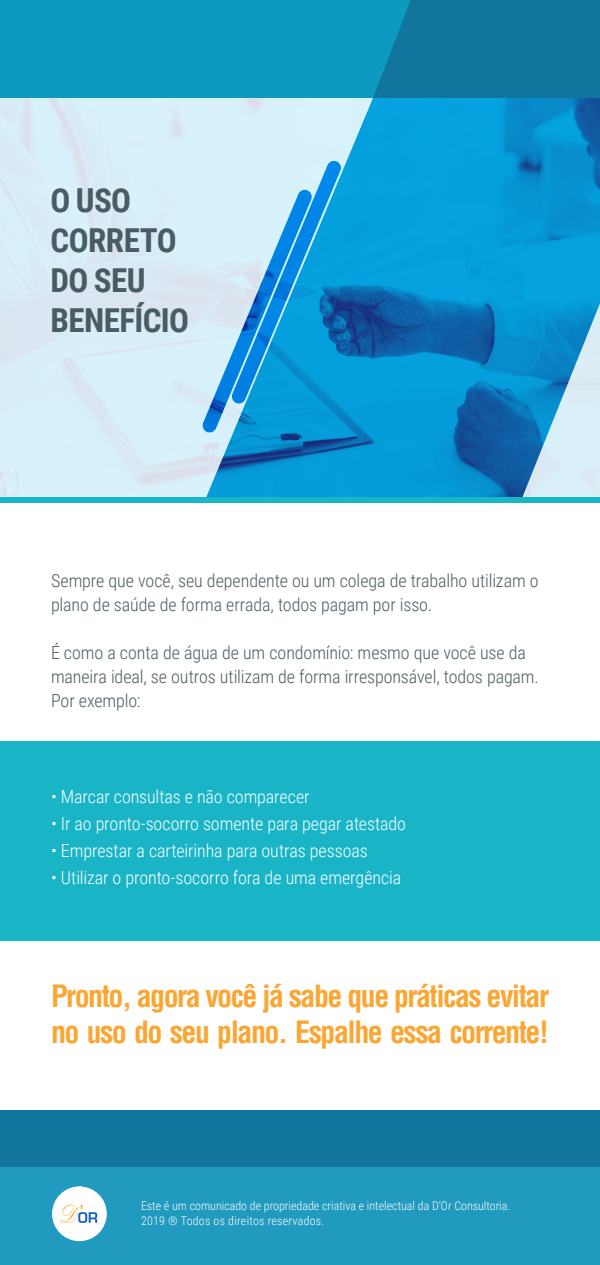
<style>
.page{position:relative;width:600px;height:1265px;background:#fff}
.page>*{position:absolute;margin:0;border:0;box-sizing:border-box;transform-origin:0 0}
.t1{font:700 33px/40px "Roboto Condensed";letter-spacing:-.02em;color:#495c62}
.CLOSE{font:700 condensed 30px/36px "Helvetica LT Std";letter-spacing:-.05em;color:#faa633}
.BODY{font:300 18px/24px "Roboto Condensed";letter-spacing:-.005em;color:#495c62}
.BODY-2{font:300 18px "Roboto Condensed";letter-spacing:-.005em;color:#fff}
.t2{font:300 12px/15px "Roboto Condensed";color:#fff}
</style>
<div class="page">
<div style="left:0;top:1110px;width:600px;height:58px;background:#12759d"></div>
<div style="left:0;top:1167px;width:600px;height:98px;background:#209abe"></div>
<div style="left:52px;top:1186px;width:55px;height:55px;background:#fff;border-radius:50%"></div>
<svg style="left:60px;top:1205px;width:37px;height:18px"></svg>
<div style="left:0;top:741px;width:600px;height:200px;background:#19b5c7"></div>
<svg style="left:0;top:98px;width:206px;height:399px;background:#d8edf7"></svg>
<div style="left:0;top:0;width:600px;height:98px;background:#0c9abe"></div>
<svg style="left:373px;top:0;width:227px;height:98px;background:#11789f"></svg>
<svg style="left:206px;top:98px;width:394px;height:399px;background:#1d98d1"></svg>
<svg style="left:202px;top:160px;width:140px;height:272px;background:#61b9e7"></svg>
<svg style="left:522px;top:242px;width:78px;height:255px;background:#55b3dd"></svg>
<div style="left:0;top:497px;width:600px;height:6px;background:#18b6c7"></div>
<p class="t1" style="left:51px;top:179px;width:140px">O USO<br>CORRETO<br>DO SEU<br>BENEFÍCIO</p>
<p class="BODY" style="left:51px;top:568px;width:489px">Sempre que você, seu dependente ou um colega de trabalho utilizam o plano de saúde de forma errada, todos pagam por isso.</p>
<p class="BODY" style="left:51px;top:640px;width:489px">É como a conta de água de um condomínio: mesmo que você use da maneira ideal, se outros utilizam de forma irresponsável, todos pagam.<br>Por exemplo:</p>
<p class="BODY-2" style="left:51px;top:784px;width:260px">• Marcar consultas e não comparecer</p>
<p class="BODY-2" style="left:51px;top:811px;width:357px">• Ir ao pronto-socorro somente para pegar atestado</p>
<p class="BODY-2" style="left:51px;top:838px;width:318px">• Emprestar a carteirinha para outras pessoas</p>
<p class="BODY-2" style="left:51px;top:865px;width:352px">• Utilizar o pronto-socorro fora de uma emergência</p>
<p class="CLOSE" style="left:51px;top:977px;width:500px">Pronto, agora você já sabe que práticas evitar no uso do seu plano. Espalhe essa corrente!</p>
<p class="t2" style="left:141px;top:1197px;width:371px">Este é um comunicado de propriedade criativa e intelectual da D’Or Consultoria.<br>2019 ® Todos os direitos reservados.</p>
</div>
